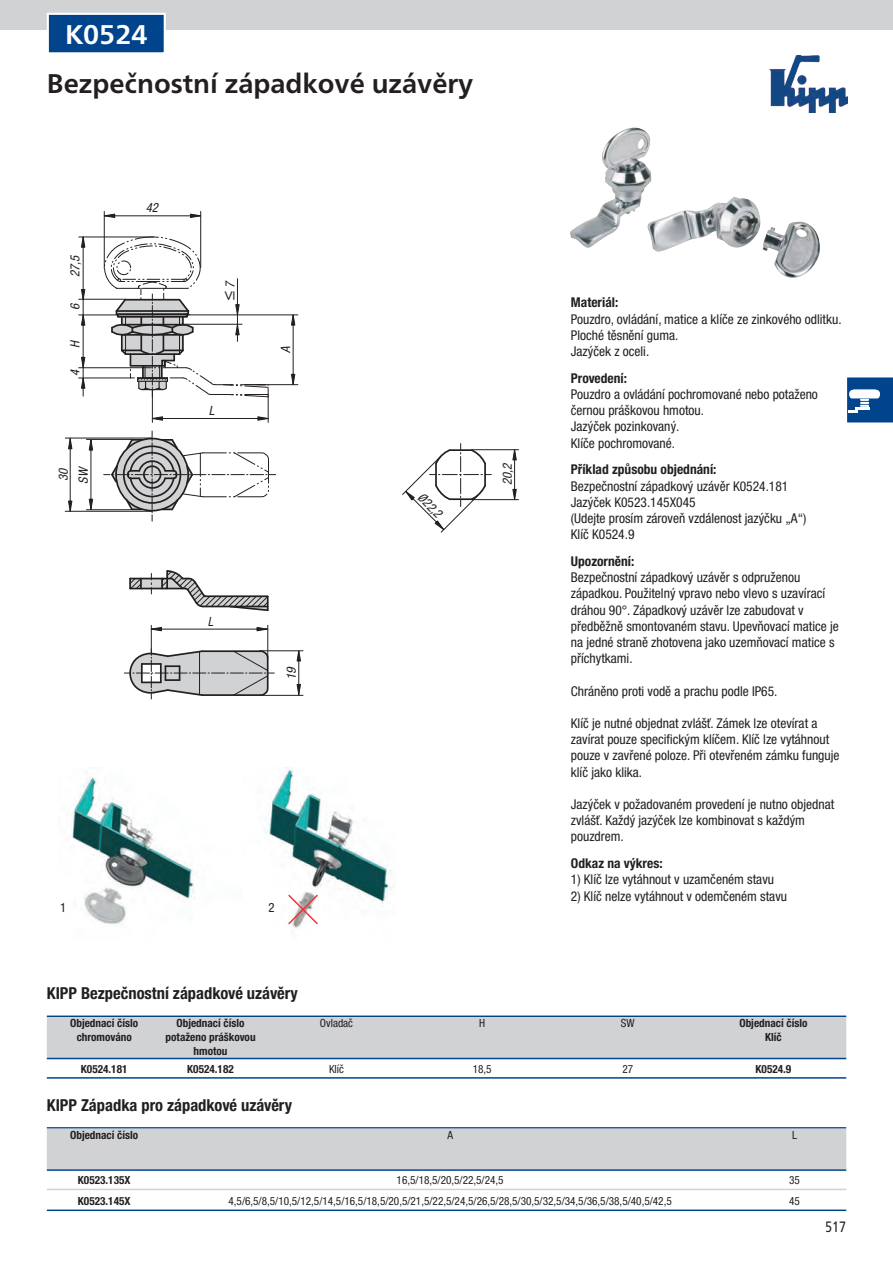
<style>
.page{position:relative;width:893px;height:1263px;background:#fff}
.page>*{position:absolute;margin:0;border:0;box-sizing:border-box;transform-origin:0 0}
.t1{font:700 27px "Frutiger Neue LTW1 G";color:#231f20}
.t2{font:700 27px "Frutiger Neue LTW1 G";color:#fff}
.t3{font:18px "Myriad Pro";color:#231f20}
.t4{font:700 condensed 16.5px "Helvetica Neue LTW1 G";color:#231f20}
.t5{font:15px "Frutiger Neue LTW1 G";color:#231f20;scale:.81 1}
.t6{font:condensed 13.5px/16.2px "Helvetica Neue LTW1 G";color:#231f20}
.t7{font:700 condensed 13.5px "Helvetica Neue LTW1 G";color:#231f20}
.t8{font:italic condensed 12.75px "Helvetica Neue LTW1 G";color:#231f20}
.t9{font:italic condensed 12.75px "Helvetica Neue LTW1 G";color:#231f20;scale:1.05 1}
.t10{font:condensed 12.75px "Helvetica Neue LTW1 G";color:#231f20}
.t11{font:italic condensed 12.75px "Helvetica Neue LTW1 G";color:#231f20;scale:.95 1}
.t12{font:condensed 11.25px "Helvetica Neue LTW1 G";color:#231f20}
.t13{font:700 condensed 11.25px "Helvetica Neue LTW1 G";color:#231f20}
.s1{font-family:"Helvetica Neue LTW1 G";font-style:italic;font-stretch:condensed;font-size:12.75px}
</style>
<div class="page">
<img style="left:769px;top:55px;width:79px;height:58px">
<div style="left:0;top:0;width:893px;height:30px;background:#d1d2d4"></div>
<svg style="left:847px;top:377px;width:46px;height:46px"></svg>
<img style="left:570px;top:128px;width:186px;height:124px">
<hr style="left:262px;top:695px;width:41px;height:1px;background:#231f20">
<hr style="left:260px;top:650px;width:43px;height:1px;background:#231f20">
<hr style="left:298px;top:651px;width:1px;height:44px;background:#231f20">
<hr style="left:65px;top:511px;width:87px;height:1px;background:#231f20">
<hr style="left:65px;top:438px;width:87px;height:1px;background:#231f20">
<hr style="left:70px;top:438px;width:1px;height:73px;background:#231f20">
<hr style="left:293px;top:316px;width:1px;height:69px;background:#231f20">
<hr style="left:188px;top:314px;width:110px;height:1px;background:#231f20">
<hr style="left:268px;top:384px;width:30px;height:1px;background:#231f20">
<hr style="left:472px;top:449px;width:47px;height:1px;background:#231f20">
<hr style="left:472px;top:499px;width:47px;height:1px;background:#231f20">
<hr style="left:514px;top:450px;width:1px;height:50px;background:#231f20">
<hr style="left:79px;top:367px;width:51px;height:1px;background:#231f20">
<hr style="left:79px;top:377px;width:52px;height:1px;background:#231f20">
<hr style="left:79px;top:314px;width:38px;height:1px;background:#231f20">
<hr style="left:79px;top:299px;width:46px;height:1px;background:#231f20">
<hr style="left:83px;top:237px;width:1px;height:159px;background:#231f20">
<svg style="left:129px;top:570px;width:140px;height:42px"></svg>
<hr style="left:90px;top:439px;width:1px;height:71px;background:#231f20">
<hr style="left:86px;top:439px;width:46px;height:1px;background:#231f20">
<hr style="left:86px;top:509px;width:46px;height:1px;background:#231f20">
<svg style="left:104px;top:431px;width:172px;height:90px"></svg>
<hr style="left:104px;top:211px;width:1px;height:58px;background:#231f20">
<hr style="left:200px;top:211px;width:1px;height:56px;background:#231f20">
<hr style="left:104px;top:215px;width:96px;height:1px;background:#231f20">
<hr style="left:79px;top:237px;width:75px;height:1px;background:#231f20">
<svg style="left:190px;top:213px;width:12px;height:5px"></svg>
<svg style="left:103px;top:213px;width:13px;height:5px"></svg>
<svg style="left:104px;top:236px;width:169px;height:186px"></svg>
<svg style="left:290px;top:314px;width:6px;height:12px"></svg>
<svg style="left:290px;top:373px;width:6px;height:13px"></svg>
<svg style="left:80px;top:236px;width:6px;height:12px"></svg>
<svg style="left:80px;top:289px;width:6px;height:37px"></svg>
<svg style="left:80px;top:356px;width:6px;height:33px"></svg>
<svg style="left:88px;top:437px;width:6px;height:14px"></svg>
<svg style="left:67px;top:437px;width:6px;height:13px"></svg>
<svg style="left:88px;top:498px;width:6px;height:14px"></svg>
<svg style="left:67px;top:500px;width:6px;height:12px"></svg>
<svg style="left:512px;top:449px;width:5px;height:12px"></svg>
<svg style="left:512px;top:488px;width:5px;height:13px"></svg>
<svg style="left:402px;top:443px;width:89px;height:90px"></svg>
<svg style="left:296px;top:650px;width:5px;height:12px"></svg>
<svg style="left:296px;top:684px;width:5px;height:12px"></svg>
<svg style="left:124px;top:625px;width:150px;height:74px"></svg>
<img style="left:71px;top:768px;width:323px;height:161px">
<svg style="left:287px;top:893px;width:32px;height:32px"></svg>
<div style="left:48px;top:14px;width:117px;height:39px;background:#01448c"></div>
<div style="left:47px;top:13px;width:119px;height:41px;border:2px solid #fff"></div>
<hr style="left:47px;top:1015px;width:799px;height:2px;background:#01448c">
<div style="left:47px;top:1017px;width:799px;height:41px;background:#d1d2d4"></div>
<hr style="left:47px;top:1058px;width:799px;height:1px;background:#01448c">
<hr style="left:47px;top:1077px;width:799px;height:1px;background:#01448c">
<hr style="left:47px;top:1127px;width:799px;height:1px;background:#01448c">
<div style="left:47px;top:1128px;width:799px;height:41px;background:#d1d2d4"></div>
<hr style="left:47px;top:1169px;width:799px;height:2px;background:#01448c">
<hr style="left:47px;top:1189px;width:799px;height:1px;background:#d1d2d4">
<hr style="left:47px;top:1209px;width:799px;height:2px;background:#01448c">
<h1 class="t2" style="left:65px;top:18px;width:84px">K0524</h1>
<h1 class="t1" style="left:47px;top:67px;width:428px">Bezpečnostní západkové uzávěry</h1>
<p class="t8" style="left:68px;top:277px;width:24px;rotate:-90deg">27,5</p>
<p class="t8" style="left:68px;top:310px;width:9px;rotate:-90deg">6</p>
<p class="t8" style="left:68px;top:347px;width:9px;rotate:-90deg">H</p>
<p class="t8" style="left:68px;top:376px;width:8px;rotate:-90deg">4</p>
<p class="t8" style="left:56px;top:481px;width:15px;rotate:-90deg">30</p>
<p class="t8" style="left:76px;top:484px;width:19px;rotate:-90deg">SW</p>
<p class="t8" style="left:146px;top:201px;width:14px">42</p>
<h2 class="t3" style="left:217px;top:301px;width:23px;rotate:-90deg">≤ <span class="s1">7</span></h2>
<p class="t8" style="left:209px;top:403px;width:7px">L</p>
<p class="t8" style="left:278px;top:353px;width:8px;rotate:-90deg">A</p>
<p class="t11" style="left:208px;top:614px;width:7px">L</p>
<p class="t9" style="left:284px;top:680px;width:15px;rotate:-90deg">19</p>
<p class="t10" style="left:60px;top:900px;width:8px">1</p>
<p class="t10" style="left:268px;top:900px;width:8px">2</p>
<p class="t8" style="left:425px;top:490px;width:30px;rotate:45deg">Ø22,2</p>
<p class="t8" style="left:500px;top:485px;width:24px;rotate:-90deg">20,2</p>
<p class="t7" style="left:571px;top:294px;width:49px">Materiál:</p>
<p class="t6" style="left:571px;top:311px;width:272px">Pouzdro, ovládání, matice a klíče ze zinkového odlitku.<br>Ploché těsnění guma.<br>Jazýček z oceli.</p>
<p class="t7" style="left:571px;top:370px;width:58px">Provedení:</p>
<p class="t6" style="left:571px;top:386px;width:249px">Pouzdro a ovládání pochromované nebo potaženo černou práškovou hmotou.<br>Jazýček pozinkovaný.<br>Klíče pochromované.</p>
<p class="t7" style="left:571px;top:461px;width:147px">Příklad způsobu objednání:</p>
<p class="t6" style="left:571px;top:478px;width:237px">Bezpečnostní západkový uzávěr K0524.181<br>Jazýček K0523.145X045<br>(Udejte prosím zároveň vzdálenost jazýčku „A“)<br>Klíč K0524.9</p>
<p class="t7" style="left:571px;top:553px;width:65px">Upozornění:</p>
<p class="t6" style="left:571px;top:569px;width:270px">Bezpečnostní západkový uzávěr s odpruženou západkou. Použitelný vpravo nebo vlevo s uzavírací dráhou 90°. Západkový uzávěr lze zabudovat v předběžně smontovaném stavu. Upevňovací matice je na jedné straně zhotovena jako uzemňovací matice s příchytkami.</p>
<p class="t6" style="left:571px;top:683px;width:208px">Chráněno proti vodě a prachu podle IP65.</p>
<p class="t6" style="left:571px;top:715px;width:270px">Klíč je nutné objednat zvlášť. Zámek lze otevírat a zavírat pouze specifickým klíčem. Klíč lze vytáhnout pouze v zavřené poloze. Při otevřeném zámku funguje klíč jako klika.</p>
<p class="t6" style="left:571px;top:796px;width:265px">Jazýček v požadovaném provedení je nutno objednat zvlášť. Každý jazýček lze kombinovat s každým pouzdrem.</p>
<p class="t7" style="left:571px;top:855px;width:93px">Odkaz na výkres:</p>
<p class="t6" style="left:571px;top:872px;width:205px">1) Klíč lze vytáhnout v uzamčeném stavu</p>
<p class="t6" style="left:571px;top:888px;width:218px">2) Klíč nelze vytáhnout v odemčeném stavu</p>
<p class="t4" style="left:47px;top:984px;width:253px">KIPP Bezpečnostní západkové uzávěry</p>
<p class="t13" style="left:70px;top:1017px;width:70px">Objednací číslo</p>
<p class="t13" style="left:176px;top:1017px;width:70px">Objednací číslo</p>
<p class="t12" style="left:320px;top:1017px;width:35px">Ovladač</p>
<p class="t12" style="left:479px;top:1017px;width:8px">H</p>
<p class="t12" style="left:621px;top:1017px;width:15px">SW</p>
<p class="t13" style="left:739px;top:1017px;width:70px">Objednací číslo</p>
<p class="t13" style="left:77px;top:1031px;width:57px">chromováno</p>
<p class="t13" style="left:165px;top:1031px;width:92px">potaženo práškovou</p>
<p class="t13" style="left:765px;top:1031px;width:18px">Klíč</p>
<p class="t13" style="left:194px;top:1045px;width:35px">hmotou</p>
<p class="t13" style="left:81px;top:1062px;width:48px">K0524.181</p>
<p class="t13" style="left:187px;top:1062px;width:48px">K0524.182</p>
<p class="t12" style="left:329px;top:1062px;width:17px">Klíč</p>
<p class="t12" style="left:473px;top:1062px;width:20px">18,5</p>
<p class="t12" style="left:622px;top:1062px;width:12px">27</p>
<p class="t13" style="left:755px;top:1062px;width:37px">K0524.9</p>
<p class="t4" style="left:47px;top:1095px;width:247px">KIPP Západka pro západkové uzávěry</p>
<p class="t13" style="left:70px;top:1128px;width:70px">Objednací číslo</p>
<p class="t12" style="left:447px;top:1128px;width:7px">A</p>
<p class="t12" style="left:792px;top:1128px;width:6px">L</p>
<p class="t13" style="left:78px;top:1174px;width:54px">K0523.135X</p>
<p class="t12" style="left:397px;top:1174px;width:109px">16,5/18,5/20,5/22,5/24,5</p>
<p class="t12" style="left:789px;top:1174px;width:12px">35</p>
<p class="t13" style="left:78px;top:1194px;width:54px">K0523.145X</p>
<p class="t12" style="left:228px;top:1195px;width:445px">4,5/6,5/8,5/10,5/12,5/14,5/16,5/18,5/20,5/21,5/22,5/24,5/26,5/28,5/30,5/32,5/34,5/36,5/38,5/40,5/42,5</p>
<p class="t12" style="left:789px;top:1195px;width:12px">45</p>
<p class="t5" style="left:825px;top:1218px;width:27px">517</p>
</div>
